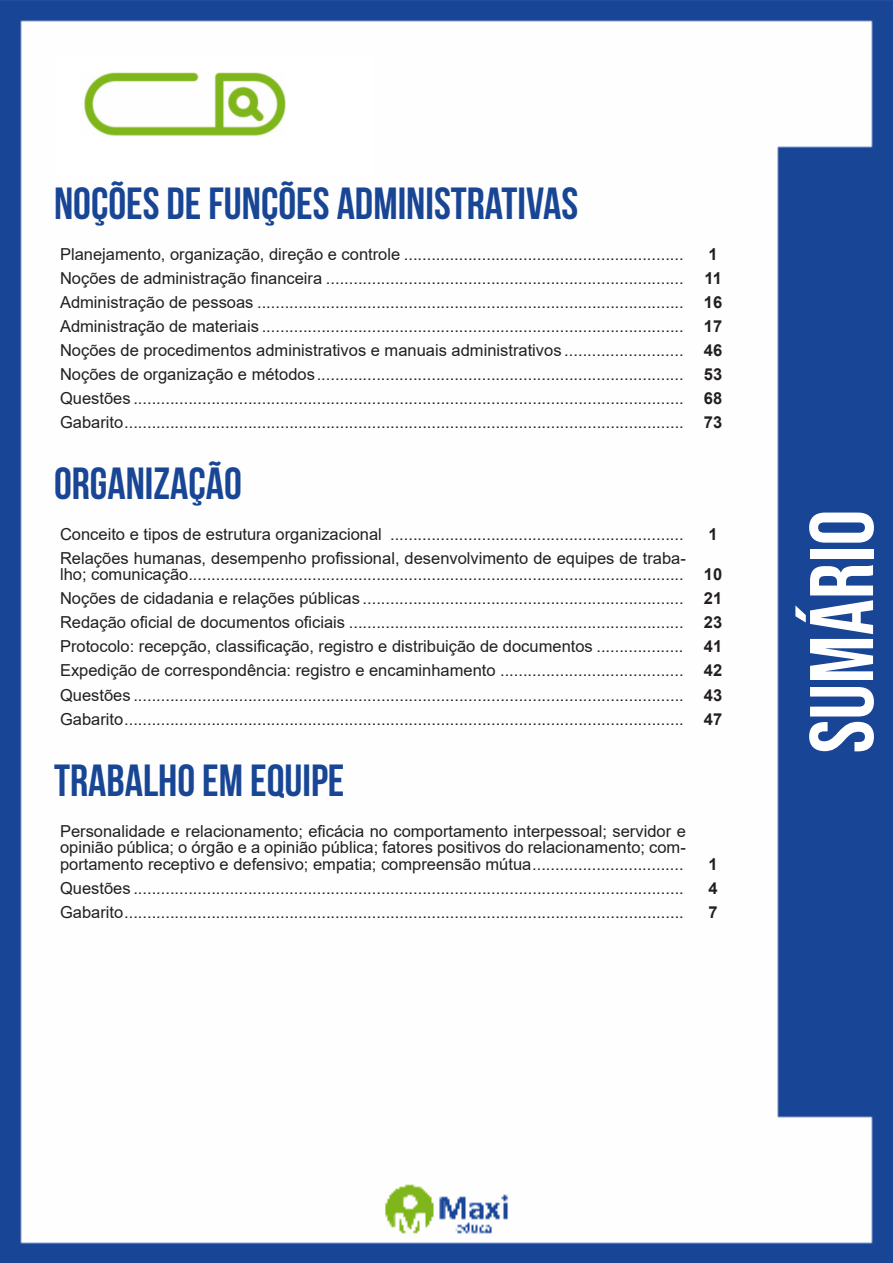
<style>
.page{position:relative;width:893px;height:1263px;background:#fff}
.page>*{position:absolute;margin:0;border:0;box-sizing:border-box;transform-origin:0 0}
.t1{font:90px "Bebas Neue";color:#fff}
.t2{font:700 45px "Bebas Neue";color:#184695}
.ALTERNATIVAS{font:16.5px/16.5px "Arial";color:#231f20}
.INDICE{font:700 16.5px "Arial";color:#231f20}
.TITULO_DE_LEI{font:700 16.5px "Arial";color:#231f20}
</style>
<div class="page">
<img style="left:0;top:0;width:893px;height:1263px">
<div style="left:55px;top:55px;width:317px;height:121px;background:#fff"></div>
<img style="left:84px;top:72px;width:201px;height:64px">
<p class="t2" style="left:54px;top:178px;width:526px">NOÇÕES DE FUNÇÕES ADMINISTRATIVAS</p>
<p class="ALTERNATIVAS" style="left:60px;top:246px;width:625px">Planejamento, organização, direção e controle .............................................................</p>
<p class="INDICE" style="left:708px;top:242px;width:11px">1</p>
<p class="ALTERNATIVAS" style="left:60px;top:270px;width:625px">Noções de administração financeira ..............................................................................</p>
<p class="INDICE" style="left:704px;top:266px;width:19px">11</p>
<p class="ALTERNATIVAS" style="left:60px;top:294px;width:625px">Administração de pessoas .............................................................................................</p>
<p class="INDICE" style="left:704px;top:290px;width:20px">16</p>
<p class="ALTERNATIVAS" style="left:60px;top:318px;width:625px">Administração de materiais ............................................................................................</p>
<p class="TITULO_DE_LEI" style="left:704px;top:314px;width:20px">17</p>
<p class="ALTERNATIVAS" style="left:60px;top:342px;width:625px">Noções de procedimentos administrativos e manuais administrativos ..........................</p>
<p class="INDICE" style="left:704px;top:338px;width:20px">46</p>
<p class="ALTERNATIVAS" style="left:60px;top:366px;width:625px">Noções de organização e métodos................................................................................</p>
<p class="INDICE" style="left:704px;top:362px;width:20px">53</p>
<p class="ALTERNATIVAS" style="left:60px;top:390px;width:625px">Questões ........................................................................................................................</p>
<p class="INDICE" style="left:704px;top:386px;width:20px">68</p>
<p class="ALTERNATIVAS" style="left:60px;top:414px;width:625px">Gabarito..........................................................................................................................</p>
<p class="INDICE" style="left:704px;top:410px;width:20px">73</p>
<p class="t2" style="left:54px;top:459px;width:189px">ORGANIZAÇÃO</p>
<p class="ALTERNATIVAS" style="left:60px;top:526px;width:625px">Conceito e tipos de estrutura organizacional ................................................................</p>
<p class="INDICE" style="left:708px;top:522px;width:11px">1</p>
<p class="ALTERNATIVAS" style="left:60px;top:550px;width:627px">Relações humanas, desempenho profissional, desenvolvimento de equipes de traba&shy;lho; comunicação............................................................................................................</p>
<p class="INDICE" style="left:704px;top:563px;width:20px">10</p>
<p class="ALTERNATIVAS" style="left:60px;top:590px;width:625px">Noções de cidadania e relações públicas ......................................................................</p>
<p class="INDICE" style="left:704px;top:587px;width:20px">21</p>
<p class="ALTERNATIVAS" style="left:60px;top:614px;width:625px">Redação oficial de documentos oficiais .........................................................................</p>
<p class="INDICE" style="left:704px;top:611px;width:20px">23</p>
<p class="ALTERNATIVAS" style="left:60px;top:638px;width:625px">Protocolo: recepção, classificação, registro e distribuição de documentos ...................</p>
<p class="TITULO_DE_LEI" style="left:704px;top:635px;width:20px">41</p>
<p class="ALTERNATIVAS" style="left:60px;top:662px;width:625px">Expedição de correspondência: registro e encaminhamento ........................................</p>
<p class="INDICE" style="left:704px;top:659px;width:20px">42</p>
<p class="ALTERNATIVAS" style="left:60px;top:686px;width:625px">Questões ........................................................................................................................</p>
<p class="INDICE" style="left:704px;top:683px;width:20px">43</p>
<p class="ALTERNATIVAS" style="left:60px;top:710px;width:625px">Gabarito..........................................................................................................................</p>
<p class="INDICE" style="left:704px;top:707px;width:20px">47</p>
<p class="t2" style="left:54px;top:755px;width:292px">TRABALHO EM EQUIPE</p>
<p class="ALTERNATIVAS" style="left:60px;top:822px;width:627px;text-align:justify">Personalidade e relacionamento; eficácia no comportamento interpessoal; servidor e opinião pública; o órgão e a opinião pública; fatores positivos do relacionamento; com&shy;portamento receptivo e defensivo; empatia; compreensão mútua.................................</p>
<p class="INDICE" style="left:708px;top:852px;width:11px">1</p>
<p class="ALTERNATIVAS" style="left:60px;top:880px;width:625px">Questões ........................................................................................................................</p>
<p class="INDICE" style="left:708px;top:876px;width:11px">4</p>
<p class="ALTERNATIVAS" style="left:60px;top:904px;width:625px">Gabarito..........................................................................................................................</p>
<p class="INDICE" style="left:708px;top:901px;width:11px">7</p>
<h1 class="t1" style="left:791px;top:753px;width:245px;rotate:-90deg">sumário</h1>
</div>
